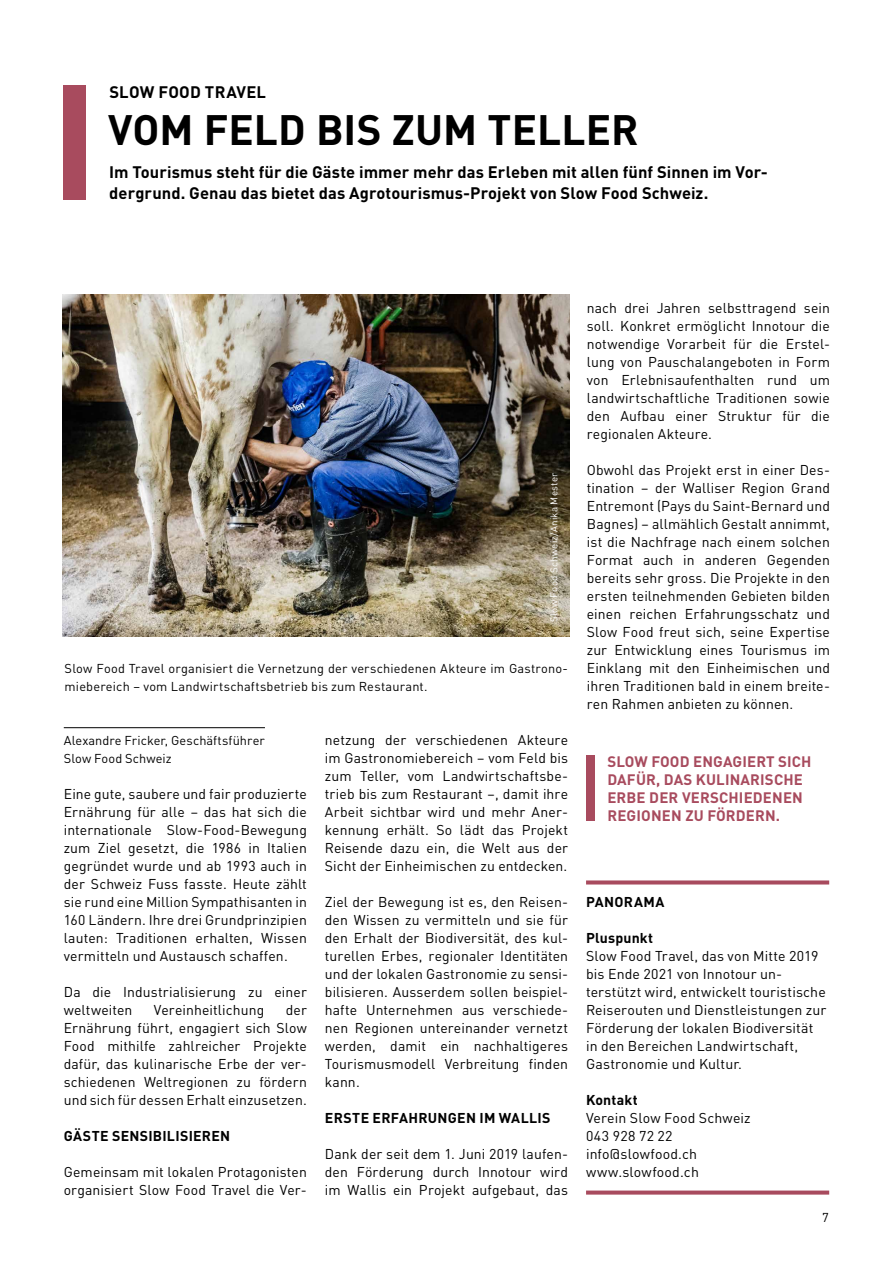
<style>
.page{position:relative;width:893px;height:1263px;background:#fff}
.page>*{position:absolute;margin:0;border:0;box-sizing:border-box;transform-origin:0 0}
.t1{font:700 42px "DINOT";color:#000}
.t2{font:700 16.5px/20.2px "DINOT";letter-spacing:.005em;color:#000}
.t3{font:700 15px/18px "DINOT";letter-spacing:.01em;color:#a84b5e}
.t4{font:14.1px/18px "DINOT";letter-spacing:.01em;color:#000;text-align:justify}
.t5{font:700 14.1px "DINOT";letter-spacing:.015em;color:#000}
.t6{font:700 14.1px "DINOT";letter-spacing:.035em;color:#000}
.t7{font:12.75px/18px "DINOT";letter-spacing:.01em;color:#000}
.t8{font:9.75px "DINOT";letter-spacing:.025em;color:#fff}
</style>
<div class="page">
<hr style="left:64px;top:727px;width:201px;height:1px;background:#000">
<div style="left:586px;top:755px;width:9px;height:66px;background:#a84b5e"></div>
<img style="left:62px;top:295px;width:507px;height:342px">
<svg style="left:586px;top:880px;width:243px;height:4px"></svg>
<svg style="left:586px;top:1190px;width:243px;height:4px"></svg>
<div style="left:64px;top:85px;width:22px;height:115px;background:#a84b5e"></div>
<p class="t2" style="left:109px;top:80px;width:158px">SLOW FOOD TRAVEL</p>
<h1 class="t1" style="left:108px;top:97px;width:532px">VOM FELD BIS ZUM TELLER</h1>
<p class="t2" style="left:109px;top:161px;width:660px">Im Tourismus steht für die Gäste immer mehr das Erleben mit allen fünf Sinnen im Vor&shy;dergrund. Genau das bietet das Agrotourismus-Projekt von Slow Food Schweiz.</p>
<p class="t8" style="left:546px;top:622px;width:150px;rotate:-90deg">Slow Food Schweiz/Anika Mester</p>
<p class="t7" style="left:65px;top:658px;width:505px">Slow Food Travel organisiert die Vernetzung der verschiedenen Akteure im Gastrono&shy;miebereich – vom Landwirtschaftsbetrieb bis zum Restaurant.</p>
<p class="t7" style="left:64px;top:730px;width:203px">Alexandre Fricker, Geschäftsführer<br>Slow Food Schweiz</p>
<p class="t4" style="left:64px;top:783px;width:245px">Eine gute, saubere und fair produzierte Ernährung für alle – das hat sich die internationale Slow-Food-Bewegung zum Ziel gesetzt, die 1986 in Italien gegründet wurde und ab 1993 auch in der Schweiz Fuss fasste. Heute zählt sie rund eine Million Sympathisanten in 160 Ländern. Ihre drei Grundprinzipien lauten: Traditionen erhalten, Wissen vermitteln und Austausch schaffen.</p>
<p class="t4" style="left:64px;top:982px;width:245px">Da die Industrialisierung zu einer weltweiten</p>
<p class="t4" style="left:154px;top:1000px;width:112px">Vereinheitlichung</p>
<p class="t4" style="left:64px;top:1000px;width:245px;text-indent:222px">der Ernährung führt, engagiert sich Slow Food mithilfe zahlreicher Projekte dafür, das kulinarische Erbe der ver&shy;schiedenen Weltregionen zu fördern und sich für dessen Erhalt einzusetzen.</p>
<p class="t5" style="left:64px;top:1125px;width:168px">GÄSTE SENSIBILISIEREN</p>
<p class="t4" style="left:64px;top:1161px;width:245px">Gemeinsam mit lokalen Protagonisten organisiert Slow Food Travel die Ver-</p>
<p class="t4" style="left:325px;top:729px;width:245px">netzung der verschiedenen Akteure im Gastronomiebereich – vom Feld bis zum Teller, vom Landwirtschaftsbe&shy;trieb bis zum Restaurant –, damit ihre Arbeit sichtbar wird und mehr Aner&shy;kennung erhält. So lädt das Projekt Reisende dazu ein, die Welt aus der Sicht der Einheimischen zu entdecken.</p>
<p class="t4" style="left:325px;top:892px;width:245px">Ziel der Bewegung ist es, den Reisen&shy;den Wissen zu vermitteln und sie für den Erhalt der Biodiversität, des kul&shy;turellen Erbes, regionaler Identitäten und der lokalen Gastronomie zu sensi&shy;bilisieren. Ausserdem sollen beispiel&shy;hafte Unternehmen aus verschiede&shy;nen Regionen untereinander vernetzt werden, damit ein nachhaltigeres Tourismusmodell Verbreitung finden kann.</p>
<p class="t5" style="left:325px;top:1107px;width:227px">ERSTE ERFAHRUNGEN IM WALLIS</p>
<p class="t4" style="left:325px;top:1143px;width:245px">Dank der seit dem 1. Juni 2019 laufen&shy;den Förderung durch Innotour wird im Wallis ein Projekt aufgebaut, das</p>
<p class="t4" style="left:587px;top:297px;width:245px">nach drei Jahren selbsttragend sein soll. Konkret ermöglicht Innotour die notwendige Vorarbeit für die Erstel&shy;lung von Pauschalangeboten in Form von Erlebnisaufenthalten rund um landwirtschaftliche Traditionen sowie den Aufbau einer Struktur für die regionalen Akteure.</p>
<p class="t4" style="left:587px;top:460px;width:245px">Obwohl das Projekt erst in einer Des&shy;tination – der Walliser Region Grand Entremont (Pays du Saint-Bernard und Bagnes) – allmählich Gestalt annimmt, ist die Nachfrage nach einem solchen Format auch in anderen Gegenden bereits sehr gross. Die Projekte in den ersten teilnehmenden Gebieten bilden einen reichen Erfahrungsschatz und Slow Food freut sich, seine Expertise zur Entwicklung eines Tourismus im Einklang mit den Einheimischen und ihren Traditionen bald in einem breite&shy;ren Rahmen anbieten zu können.</p>
<p class="t3" style="left:607px;top:751px;width:206px">SLOW FOOD ENGAGIERT SICH<br>DAFÜR, DAS KULINARISCHE<br>ERBE DER VERSCHIEDENEN<br>REGIONEN ZU FÖRDERN.</p>
<p class="t6" style="left:586px;top:891px;width:80px">PANORAMA</p>
<p class="t5" style="left:586px;top:927px;width:69px">Pluspunkt</p>
<p class="t4" style="left:586px;top:945px;width:242px;text-align:left">Slow Food Travel, das von Mitte 2019 bis Ende 2021 von Innotour un&shy;terstützt wird, entwickelt touristische Reiserouten und Dienstleistungen zur Förderung der lokalen Biodiversität in den Bereichen Landwirtschaft, Gastronomie und Kultur.</p>
<p class="t5" style="left:586px;top:1089px;width:53px">Kontakt</p>
<p class="t4" style="left:586px;top:1107px;width:166px;text-align:left">Verein Slow Food Schweiz<br>043 928 72 22 info@slowfood.ch www.slowfood.ch</p>
<p class="t7" style="left:822px;top:1207px;width:8px">7</p>
</div>
